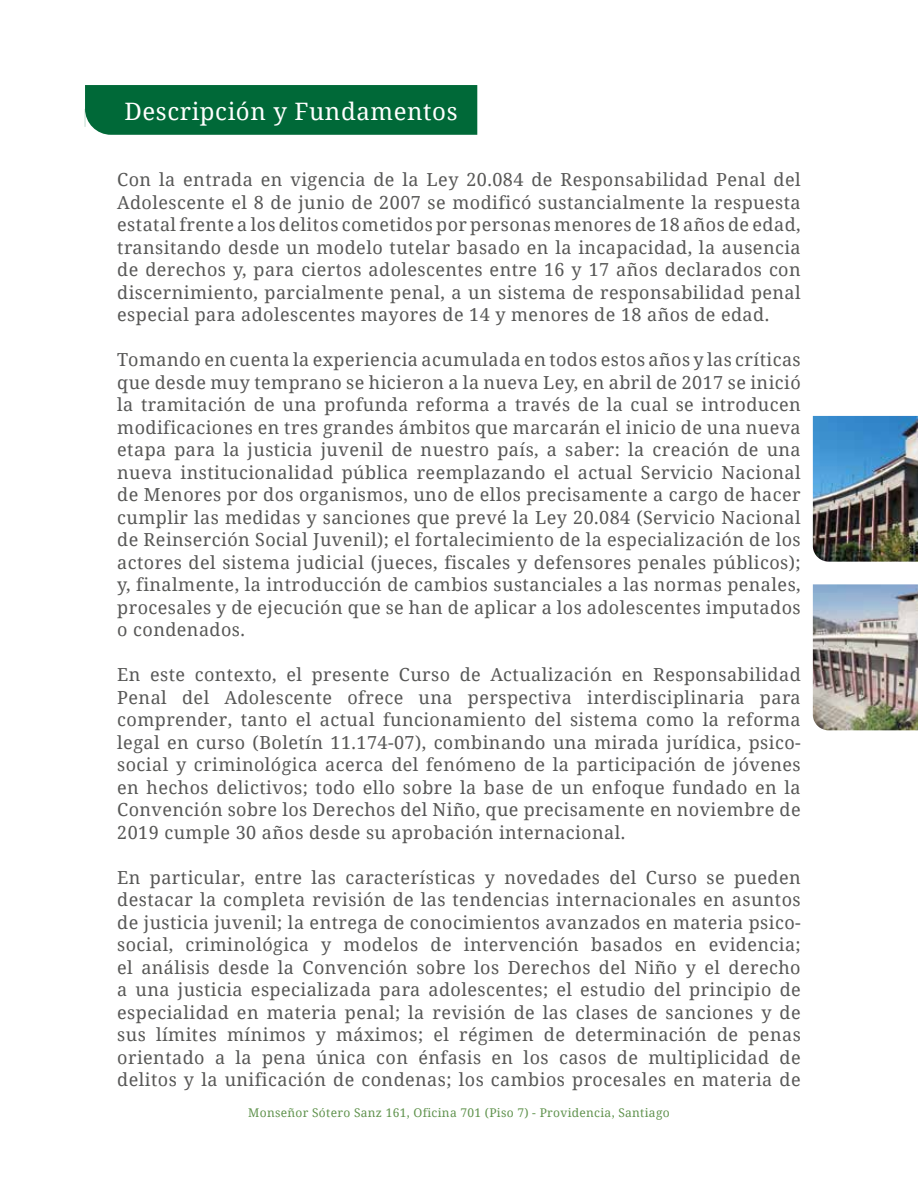
<style>
.page{position:relative;width:918px;height:1188px;background:#fff}
.page>*{position:absolute;margin:0;border:0;box-sizing:border-box;transform-origin:0 0}
.t1{font:24px "Noto Serif";letter-spacing:.025em;color:#fff}
.t2{font:18px/22.5px "Noto Serif";letter-spacing:.025em;color:#575756;text-align:justify}
.t3{font:12px "Noto Serif";letter-spacing:.025em;color:#1c6401}
</style>
<div class="page">
<img style="left:813px;top:416px;width:105px;height:146px">
<img style="left:813px;top:584px;width:105px;height:146px">
<div style="left:85px;top:85px;width:392px;height:50px;background:#006938"></div>
<h1 class="t1" style="left:124px;top:94px;width:335px">Descripción y Fundamentos</h1>
<p class="t2" style="left:117px;top:168px;width:685px">Con la entrada en vigencia de la Ley 20.084 de Responsabilidad Penal del Adolescente el 8 de junio de 2007 se modificó sustancialmente la respuesta estatal frente a los delitos cometidos por personas menores de 18 años de edad, transitando desde un modelo tutelar basado en la incapacidad, la ausencia de derechos y, para ciertos adolescentes entre 16 y 17 años declarados con discernimiento, parcialmente penal, a un sistema de responsabilidad penal especial para adolescentes mayores de 14 y menores de 18 años de edad.</p>
<p class="t2" style="left:117px;top:348px;width:685px">Tomando en cuenta la experiencia acumulada en todos estos años y las críticas que desde muy temprano se hicieron a la nueva Ley, en abril de 2017 se inició la tramitación de una profunda reforma a través de la cual se introducen modificaciones en tres grandes ámbitos que marcarán el inicio de una nueva etapa para la justicia juvenil de nuestro país, a saber: la creación de una nueva institucionalidad pública reemplazando el actual Servicio Nacional de Menores por dos organismos, uno de ellos precisamente a cargo de hacer cumplir las medidas y sanciones que prevé la Ley 20.084 (Servicio Nacional de Reinserción Social Juvenil); el fortalecimiento de la especialización de los actores del sistema judicial (jueces, fiscales y defensores penales públicos); y, finalmente, la introducción de cambios sustanciales a las normas penales, procesales y de ejecución que se han de aplicar a los adolescentes imputados o condenados.</p>
<p class="t2" style="left:117px;top:663px;width:685px">En este contexto, el presente Curso de Actualización en Responsabilidad Penal del Adolescente ofrece una perspectiva interdisciplinaria para comprender, tanto el actual funcionamiento del sistema como la reforma legal en curso (Boletín 11.174-07), combinando una mirada jurídica, psico&shy;social y criminológica acerca del fenómeno de la participación de jóvenes en hechos delictivos; todo ello sobre la base de un enfoque fundado en la Convención sobre los Derechos del Niño, que precisamente en noviembre de 2019 cumple 30 años desde su aprobación internacional.</p>
<p class="t2" style="left:117px;top:865px;width:685px">En particular, entre las características y novedades del Curso se pueden destacar la completa revisión de las tendencias internacionales en asuntos de justicia juvenil; la entrega de conocimientos avanzados en materia psico&shy;social, criminológica y modelos de intervención basados en evidencia; el análisis desde la Convención sobre los Derechos del Niño y el derecho a una justicia especializada para adolescentes; el estudio del principio de especialidad en materia penal; la revisión de las clases de sanciones y de sus límites mínimos y máximos; el régimen de determinación de penas orientado a la pena única con énfasis en los casos de multiplicidad de delitos y la unificación de condenas; los cambios procesales en materia de</p>
<p class="t3" style="left:248px;top:1105px;width:423px">Monseñor Sótero Sanz 161, Oficina 701 (Piso 7) - Providencia, Santiago</p>
</div>
